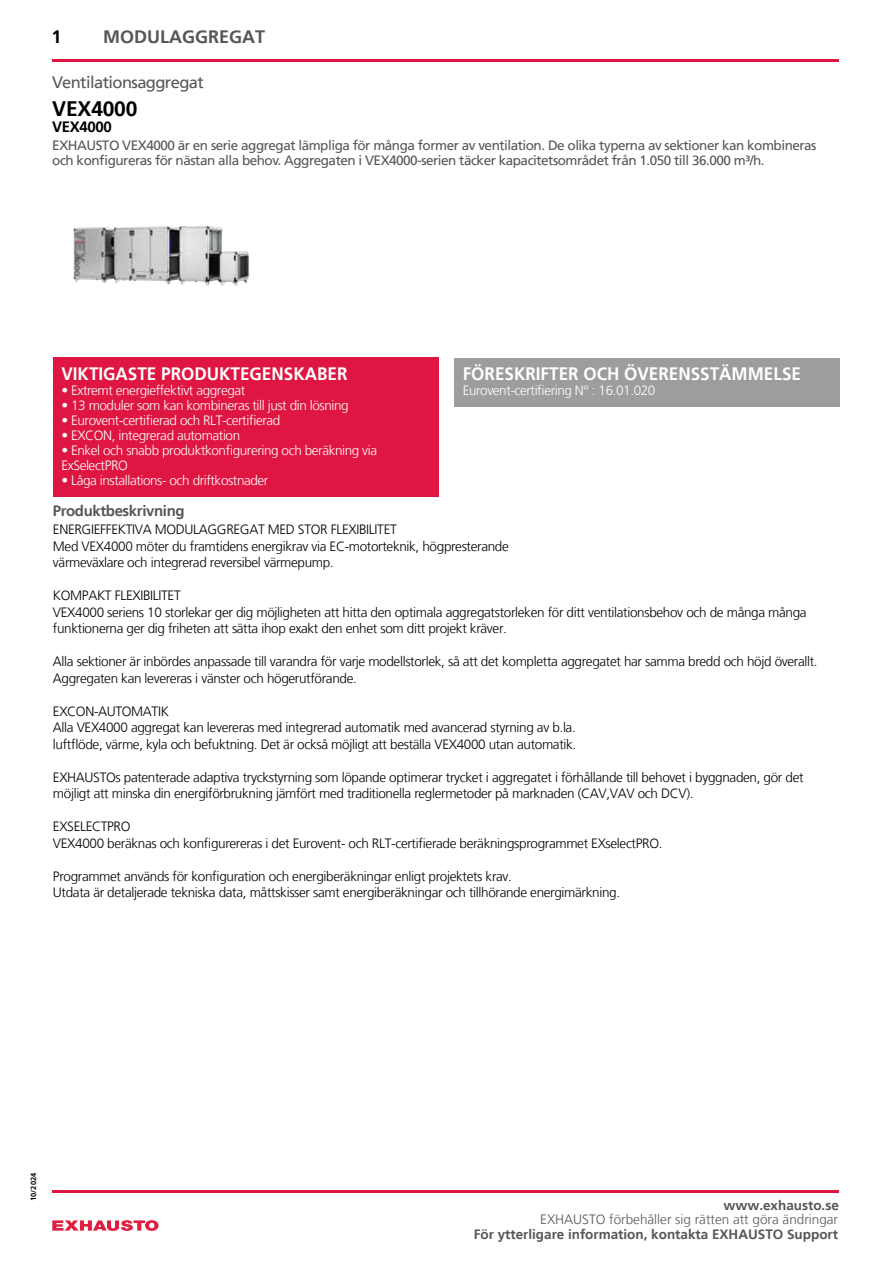
<style>
.page{position:relative;width:893px;height:1263px;background:#fff}
.page>*{position:absolute;margin:0;border:0;box-sizing:border-box;transform-origin:0 0}
.t1{font:700 21px "Frutiger LT";letter-spacing:-.01em;color:#000}
.t2{font:700 18px "Frutiger LT";color:#fff;scale:.95 1}
.t3{font:700 18px "Frutiger LT";color:#575756}
.t4{font:700 18px "Frutiger LT";color:#000}
.t5{font:16.5px "Frutiger LT";letter-spacing:-.035em;color:#575756}
.t6{font:700 15px "Frutiger LT";letter-spacing:-.025em;color:#575756}
.t7{font:700 15px "Frutiger LT";letter-spacing:-.025em;color:#000}
.t8{font:300 13.5px/16.5px "Frutiger LT";letter-spacing:-.025em;color:#000}
.t9{font:300 13.5px/15px "Frutiger LT";letter-spacing:-.03em;color:#fff}
.t10{font:13.5px/15px "Frutiger LT";letter-spacing:-.035em;color:#575756}
.t11{font:700 13.5px "Frutiger LT";color:#575756}
.t12{font:300 13.5px "Frutiger LT";color:#575756}
.t13{font:700 7.5px "Frutiger LT";color:#000}
</style>
<div class="page">
<div style="left:454px;top:358px;width:385px;height:48px;background:#9d9d9c"></div>
<div style="left:53px;top:358px;width:386px;height:139px;background:#df1641"></div>
<svg style="left:52px;top:1220px;width:107px;height:11px"></svg>
<hr style="left:52px;top:60px;width:787px;height:2px;background:#df1641">
<img style="left:73px;top:225px;width:177px;height:62px">
<hr style="left:52px;top:1190px;width:787px;height:2px;background:#df1641">
<h2 class="t4" style="left:52px;top:27px;width:12px">1</h2>
<h2 class="t3" style="left:103px;top:27px;width:163px">MODULAGGREGAT</h2>
<p class="t5" style="left:52px;top:73px;width:153px">Ventilationsaggregat</p>
<h1 class="t1" style="left:52px;top:96px;width:87px">VEX4000</h1>
<p class="t7" style="left:52px;top:118px;width:61px">VEX4000</p>
<p class="t10" style="left:52px;top:138px;width:766px">EXHAUSTO VEX4000 är en serie aggregat lämpliga för många former av ventilation. De olika typerna av sektioner kan kombineras och konfigureras för nästan alla behov. Aggregaten i VEX4000-serien täcker kapacitetsområdet från 1.050 till 36.000 m³/h.</p>
<h2 class="t2" style="left:61px;top:363px;width:303px">VIKTIGASTE PRODUKTEGENSKABER</h2>
<p class="t9" style="left:61px;top:383px;width:185px">• Extremt energieffektivt aggregat</p>
<p class="t9" style="left:61px;top:398px;width:289px">• 13 moduler som kan kombineras till just din lösning</p>
<p class="t9" style="left:61px;top:413px;width:220px">• Eurovent-certifierad och RLT-certifierad</p>
<p class="t9" style="left:61px;top:428px;width:180px">• EXCON, integrerad automation</p>
<p class="t9" style="left:61px;top:443px;width:317px">• Enkel och snabb produktkonfigurering och beräkning via<br>ExSelectPRO</p>
<p class="t9" style="left:61px;top:473px;width:208px">• Låga installations- och driftkostnader</p>
<h2 class="t2" style="left:463px;top:363px;width:358px">FÖRESKRIFTER OCH ÖVERENSSTÄMMELSE</h2>
<p class="t9" style="left:463px;top:383px;width:194px">Eurovent-certifiering N° : 16.01.020</p>
<p class="t6" style="left:53px;top:502px;width:133px">Produktbeskrivning</p>
<p class="t8" style="left:53px;top:522px;width:457px">ENERGIEFFEKTIVA MODULAGGREGAT MED STOR FLEXIBILITET<br>Med VEX4000 möter du framtidens energikrav via EC-motorteknik, högpresterande värmeväxlare och integrerad reversibel värmepump.</p>
<p class="t8" style="left:53px;top:588px;width:755px">KOMPAKT FLEXIBILITET<br>VEX4000 seriens 10 storlekar ger dig möjligheten att hitta den optimala aggregatstorleken för ditt ventilationsbehov och de många många funktionerna ger dig friheten att sätta ihop exakt den enhet som ditt projekt kräver.</p>
<p class="t8" style="left:53px;top:654px;width:766px">Alla sektioner är inbördes anpassade till varandra för varje modellstorlek, så att det kompletta aggregatet har samma bredd och höjd överallt.<br>Aggregaten kan levereras i vänster och högerutförande.</p>
<p class="t8" style="left:53px;top:703px;width:525px">EXCON-AUTOMATIK<br>Alla VEX4000 aggregat kan levereras med integrerad automatik med avancerad styrning av b.la. luftflöde, värme, kyla och befuktning. Det är också möjligt att beställa VEX4000 utan automatik.</p>
<p class="t8" style="left:53px;top:769px;width:752px">EXHAUSTOs patenterade adaptiva tryckstyrning som löpande optimerar trycket i aggregatet i förhållande till behovet i byggnaden, gör det möjligt att minska din energiförbrukning jämfört med traditionella reglermetoder på marknaden (CAV,VAV och DCV).</p>
<p class="t8" style="left:53px;top:819px;width:611px">EXSELECTPRO<br>VEX4000 beräknas och konfigurereras i det Eurovent- och RLT-certifierade beräkningsprogrammet EXselectPRO.</p>
<p class="t8" style="left:53px;top:868px;width:569px">Programmet används för konfiguration och energiberäkningar enligt projektets krav.<br>Utdata är detaljerade tekniska data, måttskisser samt energiberäkningar och tillhörande energimärkning.</p>
<p class="t13" style="left:29px;top:1201px;width:29px;rotate:-90deg">10/2024</p>
<p class="t11" style="left:723px;top:1198px;width:117px">www.exhausto.se</p>
<p class="t12" style="left:540px;top:1212px;width:299px">EXHAUSTO förbehåller sig rätten att göra ändringar</p>
<p class="t11" style="left:474px;top:1226px;width:366px">För ytterligare information, kontakta EXHAUSTO Support</p>
</div>
